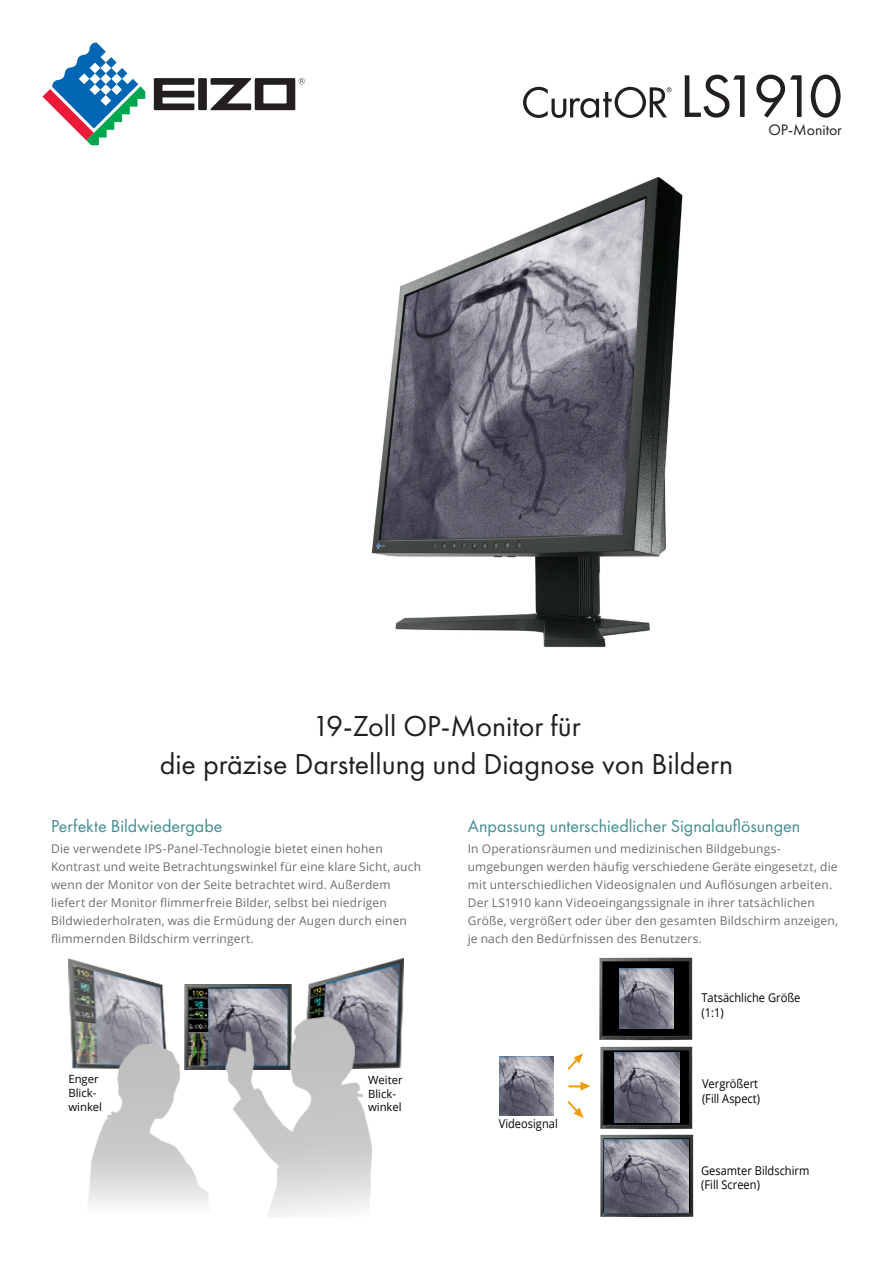
<style>
.page{position:relative;width:893px;height:1263px;background:#fff}
.page>*{position:absolute;margin:0;border:0;box-sizing:border-box;transform-origin:0 0}
.catch_copy{font:30px "Futura PT";color:#231f20}
.E-title{font:18px "Futura PT";color:#448c90}
.t1{font:15.75px "Futura PT";color:#231f20}
.t2{font:12.15px/14.5px "Open Sans";color:#000;scale:.91 1}
.body{font:12px/18px "Open Sans";letter-spacing:.015em;color:#6c6d70}
.t3{font:11.25px "Open Sans";color:#000}
</style>
<div class="page">
<svg style="left:523px;top:87px;width:148px;height:31px"></svg>
<svg style="left:685px;top:75px;width:60px;height:43px"></svg>
<svg style="left:756px;top:75px;width:45px;height:43px"></svg>
<svg style="left:811px;top:75px;width:29px;height:43px"></svg>
<img style="left:68px;top:958px;width:97px;height:111px">
<img style="left:185px;top:984px;width:106px;height:33px">
<img style="left:306px;top:958px;width:97px;height:110px">
<img style="left:88px;top:1017px;width:283px;height:199px">
<img style="left:500px;top:1056px;width:54px;height:60px">
<svg style="left:569px;top:1082px;width:21px;height:8px"></svg>
<svg style="left:568px;top:1053px;width:15px;height:17px"></svg>
<svg style="left:567px;top:1101px;width:16px;height:17px"></svg>
<img style="left:599px;top:957px;width:95px;height:261px">
<img style="left:619px;top:969px;width:54px;height:59px">
<img style="left:615px;top:1052px;width:64px;height:70px">
<img style="left:604px;top:1139px;width:85px;height:74px">
<svg style="left:154px;top:78px;width:151px;height:32px"></svg>
<svg style="left:43px;top:43px;width:102px;height:102px"></svg>
<img style="left:371px;top:177px;width:312px;height:471px">
<h3 class="t1" style="left:768px;top:121px;width:75px">OP-Monitor</h3>
<p class="catch_copy" style="left:312px;top:708px;width:270px">19-Zoll OP-Monitor für</p>
<p class="catch_copy" style="left:160px;top:746px;width:575px">die präzise Darstellung und Diagnose von Bildern</p>
<p class="E-title" style="left:51px;top:815px;width:173px">Perfekte Bildwiedergabe</p>
<p class="body" style="left:51px;top:839px;width:372px">Die verwendete IPS-Panel-Technologie bietet einen hohen Kontrast und weite Betrachtungswinkel für eine klare Sicht, auch wenn der Monitor von der Seite betrachtet wird. Außerdem liefert der Monitor flimmerfreie Bilder, selbst bei niedrigen Bildwiederholraten, was die Ermüdung der Augen durch einen flimmernden Bildschirm verringert.</p>
<p class="t3" style="left:68px;top:1071px;width:32px">Enger</p>
<p class="t3" style="left:68px;top:1099px;width:35px">winkel</p>
<p class="t3" style="left:68px;top:1085px;width:30px">Blick-</p>
<p class="t3" style="left:368px;top:1072px;width:36px">Weiter</p>
<p class="t3" style="left:368px;top:1099px;width:35px">winkel</p>
<p class="t3" style="left:368px;top:1086px;width:30px">Blick-</p>
<p class="E-title" style="left:468px;top:815px;width:334px">Anpassung unterschiedlicher Signalauflösungen</p>
<p class="body" style="left:468px;top:857px;width:371px">umgebungen werden häufig verschiedene Geräte eingesetzt, die</p>
<p class="body" style="left:468px;top:839px;width:314px">In Operationsräumen und medizinischen Bildgebungs-</p>
<p class="body" style="left:468px;top:875px;width:372px">mit unterschiedlichen Videosignalen und Auflösungen arbeiten.<br>Der LS1910 kann Videoeingangssignale in ihrer tatsächlichen Größe, vergrößert oder über den gesamten Bildschirm anzeigen, je nach den Bedürfnissen des Benutzers.</p>
<p class="t2" style="left:701px;top:990px;width:110px">Tatsächliche Größe )1:1(</p>
<p class="t2" style="left:499px;top:1116px;width:66px">Videosignal</p>
<p class="t2" style="left:702px;top:1076px;width:65px">Vergrößert (Fill Aspect(</p>
<p class="t2" style="left:701px;top:1163px;width:120px">Gesamter Bildschirm (Fill Screen(</p>
</div>
